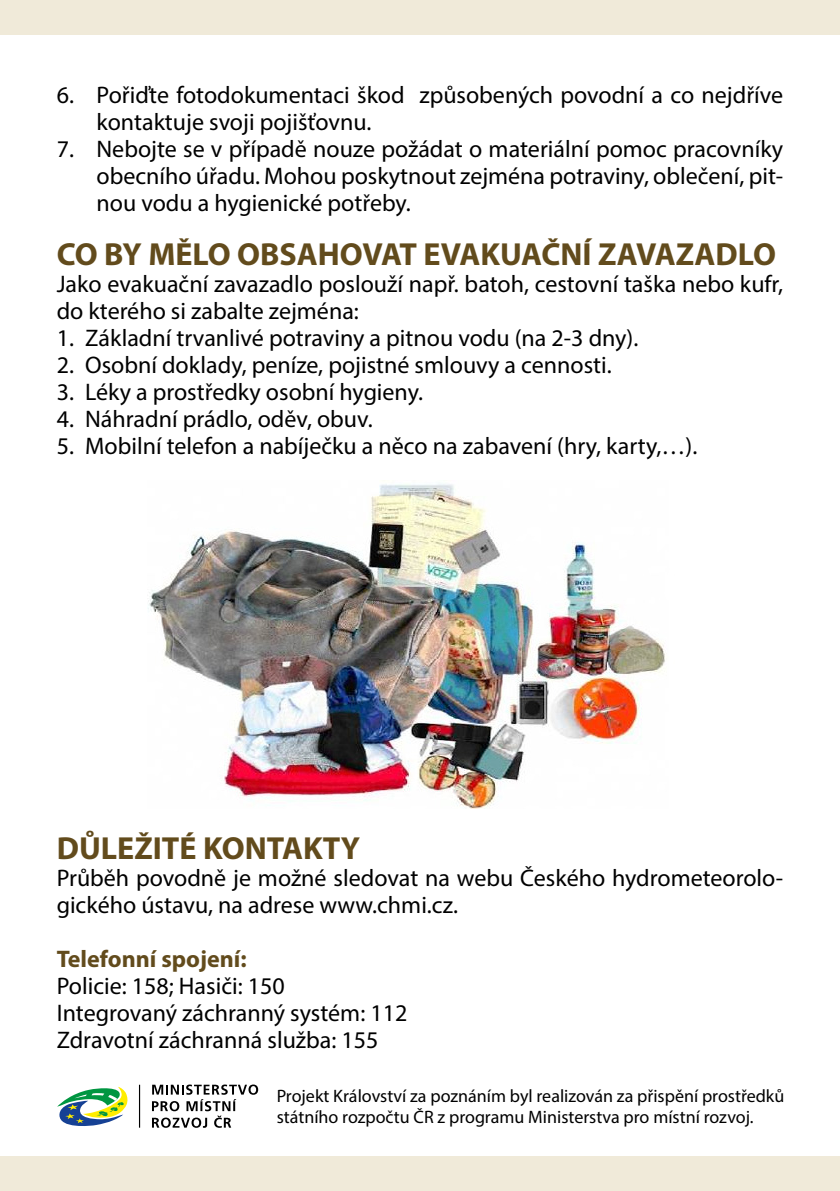
<style>
.page{position:relative;width:840px;height:1191px;background:#fff}
.page>*{position:absolute;margin:0;border:0;box-sizing:border-box;transform-origin:0 0}
.t1{font:700 32px "Myriad Pro";color:#624b1c}
.t2{font:24px/27px "Myriad Pro";color:#000}
.t3{font:700 24px "Myriad Pro";color:#624b1c}
.t4{font:18px/21.6px "Myriad Pro";color:#000}
</style>
<div class="page">
<div style="left:0;top:0;width:839px;height:34px;background:#f0ead9"></div>
<div style="left:0;top:1157px;width:839px;height:34px;background:#f0ead9"></div>
<hr style="left:139px;top:1084px;width:1px;height:43px;background:#000">
<svg style="left:57px;top:1086px;width:71px;height:40px"></svg>
<svg style="left:152px;top:1084px;width:106px;height:43px"></svg>
<img style="left:148px;top:484px;width:517px;height:325px">
<p class="t2" style="left:96px;top:81px;width:688px;text-indent:-40px">6. Pořiďte fotodokumentaci škod způsobených povodní a co nejdříve kontaktuje svoji pojišťovnu.</p>
<p class="t2" style="left:96px;top:135px;width:687px;text-align:justify;text-indent:-40px">7. Nebojte se v případě nouze požádat o materiální pomoc pracovníky obecního úřadu. Mohou poskytnout zejména potraviny, oblečení, pit&shy;nou vodu a hygienické potřeby.</p>
<h1 class="t1" style="left:57px;top:233px;width:720px">CO BY MĚLO OBSAHOVAT EVAKUAČNÍ ZAVAZADLO</h1>
<p class="t2" style="left:57px;top:270px;width:727px">Jako evakuační zavazadlo poslouží např. batoh, cestovní taška nebo kufr, do kterého si zabalte zejména:</p>
<p class="t2" style="left:57px;top:324px;width:583px">1. Základní trvanlivé potraviny a pitnou vodu (na 2-3 dny).</p>
<p class="t2" style="left:57px;top:351px;width:556px">2. Osobní doklady, peníze, pojistné smlouvy a cennosti.</p>
<p class="t2" style="left:57px;top:378px;width:367px">3. Léky a prostředky osobní hygieny.</p>
<p class="t2" style="left:57px;top:405px;width:317px">4. Náhradní prádlo, oděv, obuv.</p>
<p class="t2" style="left:57px;top:432px;width:641px">5. Mobilní telefon a nabíječku a něco na zabavení (hry, karty,…).</p>
<h1 class="t1" style="left:57px;top:827px;width:304px">DŮLEŽITÉ KONTAKTY</h1>
<p class="t2" style="left:57px;top:864px;width:727px">Průběh povodně je možné sledovat na webu Českého hydrometeorolo&shy;gického ústavu, na adrese www.chmi.cz.</p>
<p class="t3" style="left:57px;top:943px;width:191px">Telefonní spojení:</p>
<p class="t2" style="left:57px;top:972px;width:352px">Policie: 158; Hasiči: 150<br>Integrovaný záchranný systém: 112<br>Zdravotní záchranná služba: 155</p>
<p class="t4" style="left:276px;top:1084px;width:509px">Projekt Království za poznáním byl realizován za přispění prostředků státního rozpočtu ČR z programu Ministerstva pro místní rozvoj.</p>
</div>
